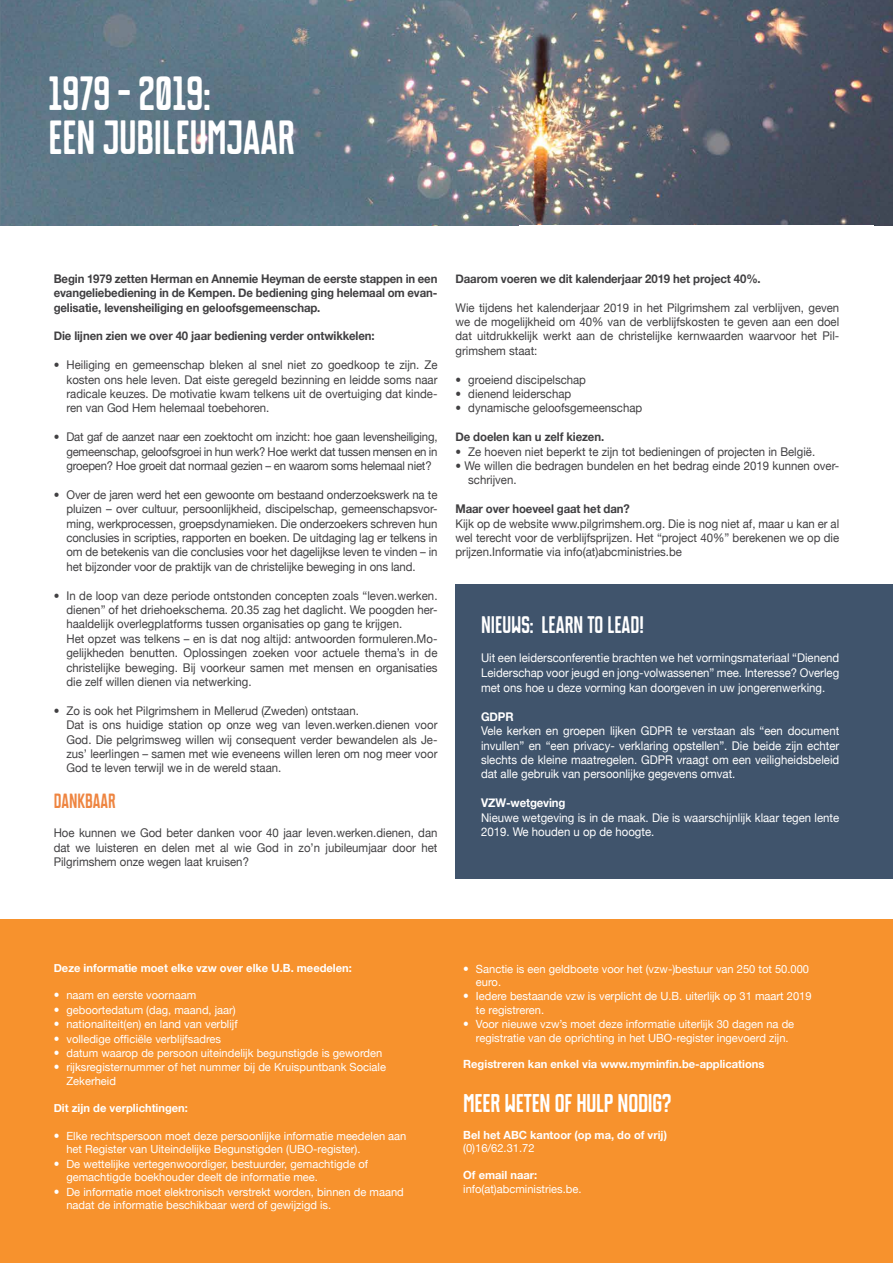
<style>
.page{position:relative;width:893px;height:1263px;background:#fff}
.page>*{position:absolute;margin:0;border:0;box-sizing:border-box;transform-origin:0 0}
.t1{font:700 42px/43.5px "Mr Alex";color:#fff;scale:.92 1}
.t2{font:700 22.5px "Mr Alex";letter-spacing:-.01em;color:#fff}
.t3{font:700 21px "Mr Alex";color:#fff;scale:.95 1}
.t4{font:700 18px "Mr Alex";color:#ee8541;scale:.95 1}
.t5{font:12px/14.4px "Helvetica Neue";color:#414042;text-align:justify;scale:.95 1}
.t6{font:12px/14.4px "Helvetica Neue";color:#fff;text-align:justify;scale:.95 1}
.t7{font:700 12px/14.4px "Helvetica Neue";letter-spacing:-.01em;color:#414042;text-align:justify;scale:.95 1}
.t8{font:700 12px "Helvetica Neue";letter-spacing:-.01em;color:#fff;scale:.95 1}
.t9{font:11.25px/13.5px "Helvetica Neue";color:#fff}
.t10{font:700 11.25px "Helvetica Neue";color:#fff}
.s1{font-weight:500}
.s2{font-weight:500;font-size:12px}
</style>
<div class="page">
<div style="left:456px;top:584px;width:437px;height:294px;background:#40546c"></div>
<div style="left:0;top:920px;width:893px;height:343px;background:#f7922d"></div>
<img style="left:1px;top:0;width:892px;height:225px">
<img style="left:0;top:0;width:1px;height:225px">
<h1 class="t1" style="left:48px;top:72px;width:270px">1979 - 2019:<br>EEN JUBILEUMJAAR</h1>
<p class="t7" style="left:54px;top:271px;width:405px">Begin 1979 zetten Herman en Annemie Heyman de eerste stappen in een evangeliebediening in de Kempen. De bediening ging helemaal om evan&shy;gelisatie, levensheiliging en geloofsgemeenschap.</p>
<p class="t7" style="left:54px;top:329px;width:339px">Die lijnen zien we over 40 jaar bediening verder ontwikkelen:</p>
<p class="t5" style="left:66px;top:358px;width:392px;text-indent:-13px"><span class="s1">•</span> Heiliging en gemeenschap bleken al snel niet zo goedkoop te zijn. Ze kosten ons hele leven. Dat eiste geregeld bezinning en leidde soms naar radicale keuzes. De motivatie kwam telkens uit de overtuiging dat kinde&shy;ren van God Hem helemaal toebehoren.</p>
<p class="t5" style="left:66px;top:430px;width:392px;text-indent:-13px"><span class="s1">•</span> Dat gaf de aanzet naar een zoektocht om inzicht: hoe gaan levensheiliging, gemeenschap, geloofsgroei in hun werk? Hoe werkt dat tussen mensen en in groepen? Hoe groeit dat normaal gezien – en waarom soms helemaal niet?</p>
<p class="t5" style="left:66px;top:487px;width:392px;text-indent:-13px"><span class="s1">•</span> Over de jaren werd het een gewoonte om bestaand onderzoekswerk na te pluizen – over cultuur, persoonlijkheid, discipelschap, gemeenschapsvor&shy;ming, werkprocessen, groepsdynamieken. Die onderzoekers schreven hun conclusies in scripties, rapporten en boeken. De uitdaging lag er telkens in om de betekenis van die conclusies voor het dagelijkse leven te vinden – in het bijzonder voor de praktijk van de christelijke beweging in ons land.</p>
<p class="t5" style="left:66px;top:588px;width:392px;text-align:left;text-indent:-13px"><span class="s1">•</span> In de loop van deze periode ontstonden concepten zoals “leven.werken. dienen” of het driehoekschema. 20.35 zag het daglicht. We poogden her&shy;haaldelijk overlegplatforms tussen organisaties op gang te krijgen.<br>Het opzet was telkens – en is dat nog altijd: antwoorden formuleren.Mo&shy;gelijkheden benutten. Oplossingen zoeken voor actuele thema’s in de christelijke beweging. Bij voorkeur samen met mensen en organisaties die zelf willen dienen via netwerking.</p>
<p class="t5" style="left:66px;top:703px;width:392px;text-align:left;text-indent:-13px"><span class="s1">•</span> Zo is ook het Pilgrimshem in Mellerud (Zweden) ontstaan.<br>Dat is ons huidige station op onze weg van leven.werken.dienen voor God. Die pelgrimsweg willen wij consequent verder bewandelen als Je&shy;zus’ leerlingen – samen met wie eveneens willen leren om nog meer voor God te leven terwijl we in de wereld staan.</p>
<h3 class="t4" style="left:54px;top:790px;width:67px">DANKBAAR</h3>
<p class="t5" style="left:54px;top:826px;width:405px">Hoe kunnen we God beter danken voor 40 jaar leven.werken.dienen, dan dat we luisteren en delen met al wie God in zo’n jubileumjaar door het Pilgrimshem onze wegen laat kruisen?</p>
<p class="t7" style="left:455px;top:271px;width:323px">Daarom voeren we dit kalenderjaar 2019 het project 40%.</p>
<p class="t5" style="left:455px;top:300px;width:405px">Wie tijdens het kalenderjaar 2019 in het Pilgrimshem zal verblijven, geven we de mogelijkheid om 40% van de verblijfskosten te geven aan een doel dat uitdrukkelijk werkt aan de christelijke kernwaarden waarvoor het Pil&shy;grimshem staat:</p>
<p class="t5" style="left:455px;top:372px;width:139px">• groeiend discipelschap</p>
<p class="t5" style="left:455px;top:386px;width:123px">• dienend leiderschap</p>
<p class="t5" style="left:455px;top:401px;width:198px">• dynamische geloofsgemeenschap</p>
<p class="t7" style="left:455px;top:429px;width:158px">De doelen kan u zelf kiezen.</p>
<p class="t5" style="left:455px;top:444px;width:380px">• Ze hoeven niet beperkt te zijn tot bedieningen of projecten in België.</p>
<p class="t5" style="left:468px;top:458px;width:392px;text-indent:-13px">• We willen die bedragen bundelen en het bedrag einde 2019 kunnen over&shy;schrijven.</p>
<p class="t7" style="left:455px;top:501px;width:185px">Maar over hoeveel gaat het dan?</p>
<p class="t5" style="left:455px;top:516px;width:405px">Kijk op de website www.pilgrimshem.org. Die is nog niet af, maar u kan er al wel terecht voor de verblijfsprijzen. Het “project 40%” berekenen we op die prijzen.Informatie via info(at)abcministries.be</p>
<h3 class="t3" style="left:481px;top:611px;width:173px">NIEUWS: LEARN TO LEAD!</h3>
<p class="t6" style="left:481px;top:650px;width:379px;line-height:15px">Uit een leidersconferentie brachten we het vormingsmateriaal “Dienend Leiderschap voor jeugd en jong-volwassenen” mee. Interesse? Overleg met ons hoe u deze vorming kan doorgeven in uw jongerenwerking.</p>
<p class="t8" style="left:481px;top:709px;width:36px">GDPR</p>
<p class="t6" style="left:481px;top:724px;width:379px">Vele kerken en groepen lijken GDPR te verstaan als “een document invullen” en “een privacy- verklaring opstellen”. Die beide zijn echter slechts de kleine maatregelen. GDPR vraagt om een veiligheidsbeleid dat alle gebruik van persoonlijke gegevens omvat.</p>
<p class="t8" style="left:481px;top:795px;width:90px">VZW-wetgeving</p>
<p class="t6" style="left:481px;top:810px;width:379px">Nieuwe wetgeving is in de maak. Die is waarschijnlijk klaar tegen lente<br>2019. We houden u op de hoogte.</p>
<p class="t10" style="left:54px;top:961px;width:300px">Deze informatie moet elke vzw over elke U.B. meedelen:</p>
<p class="t9" style="left:54px;top:988px;width:144px"><span class="s2">•</span> naam en eerste voornaam</p>
<p class="t9" style="left:54px;top:1003px;width:184px"><span class="s2">•</span> geboortedatum (dag, maand, jaar)</p>
<p class="t9" style="left:54px;top:1017px;width:185px"><span class="s2">•</span> nationaliteit(en) en land van verblijf</p>
<p class="t9" style="left:54px;top:1031px;width:169px"><span class="s2">•</span> volledige officiële verblijfsadres</p>
<p class="t9" style="left:54px;top:1046px;width:330px"><span class="s2">•</span> datum waarop de persoon uiteindelijk begunstigde is geworden</p>
<p class="t9" style="left:66px;top:1060px;width:321px;text-indent:-13px"><span class="s2">•</span> rijksregisternummer of het nummer bij de Kruispuntbank Sociale<br>Zekerheid</p>
<p class="t10" style="left:54px;top:1101px;width:136px">Dit zijn de verplichtingen:</p>
<p class="t9" style="left:66px;top:1129px;width:341px;text-indent:-13px"><span class="s2">•</span> Elke rechtspersoon moet deze persoonlijke informatie meedelen aan het Register van Uiteindelijke Begunstigden (UBO-register).</p>
<p class="t9" style="left:66px;top:1157px;width:303px;text-indent:-13px"><span class="s2">•</span> De wettelijke vertegenwoordiger, bestuurder, gemachtigde of gemachtigde boekhouder deelt de informatie mee.</p>
<p class="t9" style="left:66px;top:1184px;width:339px;text-indent:-13px"><span class="s2">•</span> De informatie moet elektronisch verstrekt worden, binnen de maand nadat de informatie beschikbaar werd of gewijzigd is.</p>
<p class="t9" style="left:476px;top:962px;width:335px;text-indent:-13px"><span class="s2">•</span> Sanctie is een geldboete voor het (vzw-)bestuur van 250 tot 50.000 euro.</p>
<p class="t9" style="left:476px;top:989px;width:337px;text-indent:-13px"><span class="s2">•</span> Iedere bestaande vzw is verplicht de U.B. uiterlijk op 31 maart 2019 te registreren.</p>
<p class="t9" style="left:476px;top:1017px;width:320px;text-indent:-13px"><span class="s2">•</span> Voor nieuwe vzw’s moet deze informatie uiterlijk 30 dagen na de registratie van de oprichting in het UBO-register ingevoerd zijn.</p>
<p class="t10" style="left:463px;top:1057px;width:303px">Registreren kan enkel via www.myminfin.be-applications</p>
<h2 class="t2" style="left:463px;top:1090px;width:210px">MEER WETEN OF HULP NODIG?</h2>
<p class="t10" style="left:463px;top:1128px;width:205px">Bel het ABC kantoor (op ma, do of vrij)</p>
<p class="t9" style="left:463px;top:1141px;width:73px">(0)16/62.31.72</p>
<p class="t10" style="left:463px;top:1168px;width:76px">Of email naar:</p>
<p class="t9" style="left:463px;top:1182px;width:120px">info(at)abcministries.be.</p>
</div>
